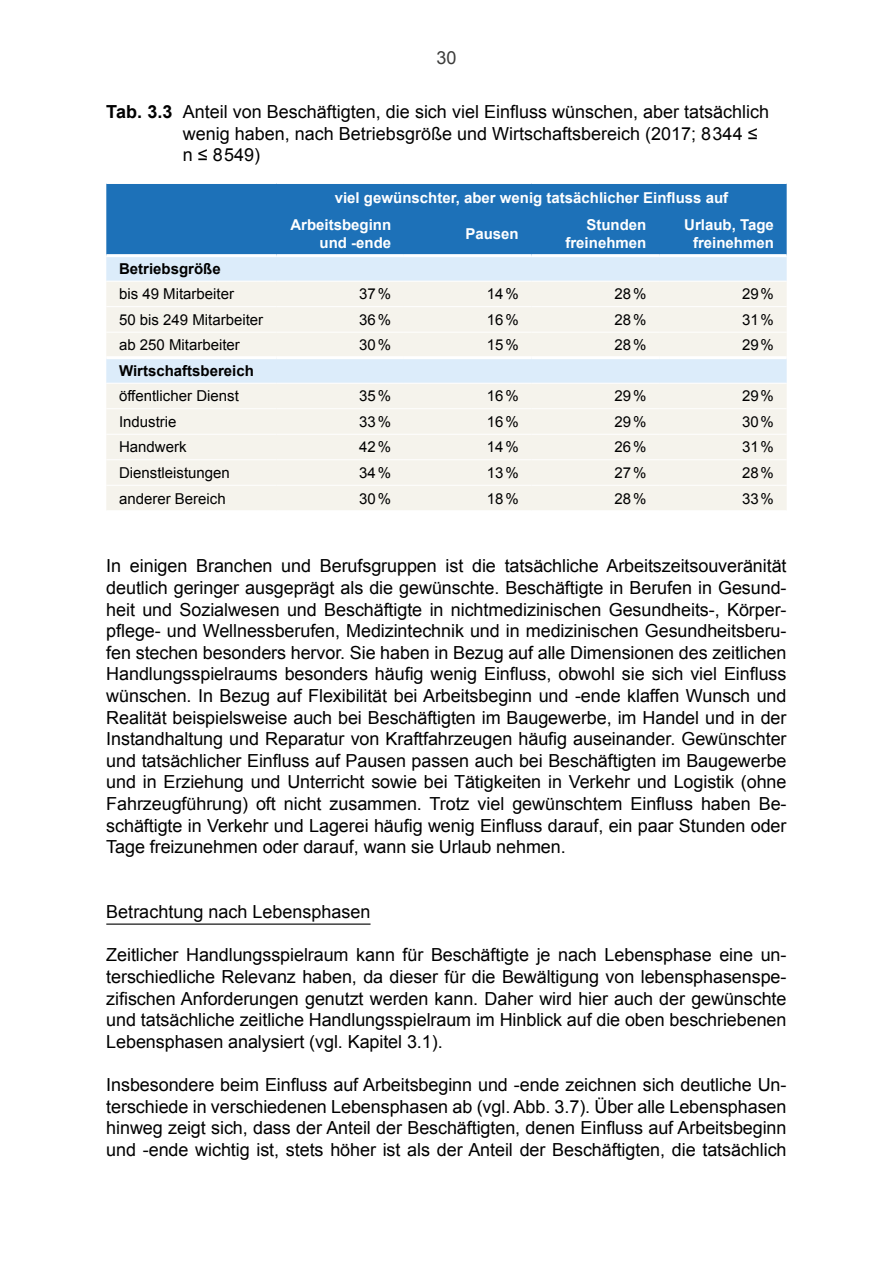
<style>
.page{position:relative;width:893px;height:1263px;background:#fff}
.page>*{position:absolute;margin:0;border:0;box-sizing:border-box;transform-origin:0 0}
.t1{font:18px/21.6px "Arial";color:#000;text-align:justify}
.t2{font:18px "Arial";color:#3c3c3b}
.t3{font:15px "Arial";color:#000}
.t4{font:700 15px/18px "Arial";color:#fff}
.t5{font:700 15px "Arial";color:#000}
.s1{font-weight:700}
</style>
<div class="page">
<hr style="left:106px;top:923px;width:265px;height:2px;background:#000">
<div style="left:106px;top:184px;width:681px;height:70px;background:#1d71b8"></div>
<div style="left:106px;top:257px;width:681px;height:24px;background:#dcecfa"></div>
<svg style="left:106px;top:282px;width:681px;height:228px;background:#f2f2ed"></svg>
<hr style="left:276px;top:306px;width:128px;height:1px;background:#fff">
<hr style="left:404px;top:306px;width:127px;height:1px;background:#fff">
<hr style="left:531px;top:306px;width:128px;height:1px;background:#fff">
<hr style="left:659px;top:306px;width:128px;height:1px;background:#fff">
<hr style="left:276px;top:408px;width:128px;height:1px;background:#fff">
<hr style="left:404px;top:408px;width:127px;height:1px;background:#fff">
<hr style="left:531px;top:408px;width:128px;height:1px;background:#fff">
<hr style="left:659px;top:408px;width:128px;height:1px;background:#fff">
<hr style="left:106px;top:306px;width:170px;height:1px;background:#fff">
<hr style="left:106px;top:332px;width:170px;height:1px;background:#fff">
<hr style="left:276px;top:332px;width:128px;height:1px;background:#fff">
<hr style="left:404px;top:332px;width:127px;height:1px;background:#fff">
<hr style="left:531px;top:332px;width:128px;height:1px;background:#fff">
<hr style="left:659px;top:332px;width:128px;height:1px;background:#fff">
<hr style="left:106px;top:408px;width:170px;height:1px;background:#fff">
<hr style="left:106px;top:434px;width:170px;height:1px;background:#fff">
<hr style="left:276px;top:434px;width:128px;height:1px;background:#fff">
<hr style="left:404px;top:434px;width:127px;height:1px;background:#fff">
<hr style="left:531px;top:434px;width:128px;height:1px;background:#fff">
<hr style="left:659px;top:434px;width:128px;height:1px;background:#fff">
<hr style="left:106px;top:459px;width:170px;height:1px;background:#fff">
<hr style="left:276px;top:459px;width:128px;height:1px;background:#fff">
<hr style="left:404px;top:459px;width:127px;height:1px;background:#fff">
<hr style="left:531px;top:459px;width:128px;height:1px;background:#fff">
<hr style="left:659px;top:459px;width:128px;height:1px;background:#fff">
<hr style="left:106px;top:383px;width:170px;height:1px;background:#fff">
<hr style="left:276px;top:383px;width:128px;height:1px;background:#fff">
<hr style="left:404px;top:383px;width:127px;height:1px;background:#fff">
<hr style="left:531px;top:383px;width:128px;height:1px;background:#fff">
<hr style="left:659px;top:383px;width:128px;height:1px;background:#fff">
<hr style="left:106px;top:485px;width:170px;height:1px;background:#fff">
<hr style="left:276px;top:485px;width:128px;height:1px;background:#fff">
<hr style="left:404px;top:485px;width:127px;height:1px;background:#fff">
<hr style="left:531px;top:485px;width:128px;height:1px;background:#fff">
<hr style="left:659px;top:485px;width:128px;height:1px;background:#fff">
<hr style="left:106px;top:356px;width:170px;height:3px;background:#fff">
<hr style="left:276px;top:356px;width:128px;height:3px;background:#fff">
<hr style="left:404px;top:356px;width:127px;height:3px;background:#fff">
<hr style="left:531px;top:356px;width:128px;height:3px;background:#fff">
<hr style="left:659px;top:356px;width:128px;height:3px;background:#fff">
<p class="t2" style="left:436px;top:46px;width:22px">30</p>
<p class="t1" style="left:183px;top:101px;width:588px;text-align:left;text-indent:-77px"><span class="s1">Tab. 3.3</span> Anteil von Beschäftigten, die sich viel Einfluss wünschen, aber tatsächlich wenig haben, nach Betriebsgröße und Wirtschaftsbereich (2017; 8 344 ≤ n ≤ 8 549)</p>
<p class="t4" style="left:290px;top:184px;width:439px;line-height:27.5px;text-indent:44px">viel gewünschter, aber wenig tatsächlicher Einfluss auf<br>Arbeitsbeginn</p>
<p class="t4" style="left:320px;top:235px;width:73px">und -ende</p>
<p class="t4" style="left:465px;top:226px;width:55px">Pausen</p>
<p class="t4" style="left:565px;top:217px;width:82px;text-align:right">Stunden freinehmen</p>
<p class="t4" style="left:684px;top:217px;width:91px;text-align:center">Urlaub, Tage freinehmen</p>
<p class="t5" style="left:119px;top:259px;width:103px">Betriebsgröße</p>
<p class="t3" style="left:119px;top:284px;width:117px">bis 49 Mitarbeiter</p>
<p class="t3" style="left:359px;top:284px;width:33px">37 %</p>
<p class="t3" style="left:487px;top:284px;width:33px">14 %</p>
<p class="t3" style="left:614px;top:284px;width:33px">28 %</p>
<p class="t3" style="left:742px;top:284px;width:33px">29 %</p>
<p class="t3" style="left:119px;top:310px;width:146px">50 bis 249 Mitarbeiter</p>
<p class="t3" style="left:359px;top:310px;width:33px">36 %</p>
<p class="t3" style="left:487px;top:310px;width:33px">16 %</p>
<p class="t3" style="left:614px;top:310px;width:33px">28 %</p>
<p class="t3" style="left:742px;top:310px;width:33px">31 %</p>
<p class="t3" style="left:119px;top:335px;width:122px">ab 250 Mitarbeiter</p>
<p class="t3" style="left:359px;top:335px;width:33px">30 %</p>
<p class="t3" style="left:487px;top:335px;width:33px">15 %</p>
<p class="t3" style="left:614px;top:335px;width:33px">28 %</p>
<p class="t3" style="left:742px;top:335px;width:33px">29 %</p>
<p class="t5" style="left:119px;top:361px;width:136px">Wirtschaftsbereich</p>
<p class="t3" style="left:119px;top:386px;width:121px">öffentlicher Dienst</p>
<p class="t3" style="left:359px;top:386px;width:33px">35 %</p>
<p class="t3" style="left:487px;top:386px;width:33px">16 %</p>
<p class="t3" style="left:614px;top:386px;width:33px">29 %</p>
<p class="t3" style="left:742px;top:386px;width:33px">29 %</p>
<p class="t3" style="left:119px;top:412px;width:59px">Industrie</p>
<p class="t3" style="left:359px;top:412px;width:33px">33 %</p>
<p class="t3" style="left:487px;top:412px;width:33px">16 %</p>
<p class="t3" style="left:614px;top:412px;width:33px">29 %</p>
<p class="t3" style="left:742px;top:412px;width:33px">30 %</p>
<p class="t3" style="left:119px;top:437px;width:69px">Handwerk</p>
<p class="t3" style="left:359px;top:437px;width:33px">42 %</p>
<p class="t3" style="left:487px;top:437px;width:33px">14 %</p>
<p class="t3" style="left:614px;top:437px;width:33px">26 %</p>
<p class="t3" style="left:742px;top:437px;width:33px">31 %</p>
<p class="t3" style="left:119px;top:463px;width:112px">Dienstleistungen</p>
<p class="t3" style="left:359px;top:463px;width:33px">34 %</p>
<p class="t3" style="left:487px;top:463px;width:33px">13 %</p>
<p class="t3" style="left:614px;top:463px;width:33px">27 %</p>
<p class="t3" style="left:742px;top:463px;width:33px">28 %</p>
<p class="t3" style="left:119px;top:488px;width:108px">anderer Bereich</p>
<p class="t3" style="left:359px;top:488px;width:33px">30 %</p>
<p class="t3" style="left:487px;top:488px;width:33px">18 %</p>
<p class="t3" style="left:614px;top:488px;width:33px">28 %</p>
<p class="t3" style="left:742px;top:488px;width:33px">33 %</p>
<p class="t1" style="left:106px;top:555px;width:682px">In einigen Branchen und Berufsgruppen ist die tatsächliche Arbeitszeitsouveränität deutlich geringer ausgeprägt als die gewünschte. Beschäftigte in Berufen in Gesund&shy;heit und Sozialwesen und Beschäftigte in nichtmedizinischen Gesundheits-, Körper&shy;pflege- und Wellnessberufen, Medizintechnik und in medizinischen Gesundheitsberu&shy;fen stechen besonders hervor. Sie haben in Bezug auf alle Dimensionen des zeitlichen Handlungsspielraums besonders häufig wenig Einfluss, obwohl sie sich viel Einfluss wünschen. In Bezug auf Flexibilität bei Arbeitsbeginn und -ende klaffen Wunsch und Realität beispielsweise auch bei Beschäftigten im Baugewerbe, im Handel und in der Instandhaltung und Reparatur von Kraftfahrzeugen häufig auseinander. Gewünschter und tatsächlicher Einfluss auf Pausen passen auch bei Beschäftigten im Baugewerbe und in Erziehung und Unterricht sowie bei Tätigkeiten in Verkehr und Logistik (ohne Fahrzeugführung) oft nicht zusammen. Trotz viel gewünschtem Einfluss haben Be&shy;schäftigte in Verkehr und Lagerei häufig wenig Einfluss darauf, ein paar Stunden oder Tage freizunehmen oder darauf, wann sie Urlaub nehmen.</p>
<p class="t1" style="left:106px;top:901px;width:266px">Betrachtung nach Lebensphasen</p>
<p class="t1" style="left:106px;top:944px;width:682px">Zeitlicher Handlungsspielraum kann für Beschäftigte je nach Lebensphase eine un&shy;terschiedliche Relevanz haben, da dieser für die Bewältigung von lebensphasenspe&shy;zifischen Anforderungen genutzt werden kann. Daher wird hier auch der gewünschte und tatsächliche zeitliche Handlungsspielraum im Hinblick auf die oben beschriebenen Lebensphasen analysiert (vgl. Kapitel 3.1).</p>
<p class="t1" style="left:106px;top:1074px;width:682px">Insbesondere beim Einfluss auf Arbeitsbeginn und -ende zeichnen sich deutliche Un&shy;terschiede in verschiedenen Lebensphasen ab (vgl. Abb. 3.7). Über alle Lebensphasen hinweg zeigt sich, dass der Anteil der Beschäftigten, denen Einfluss auf Arbeitsbeginn und -ende wichtig ist, stets höher ist als der Anteil der Beschäftigten, die tatsächlich</p>
</div>
